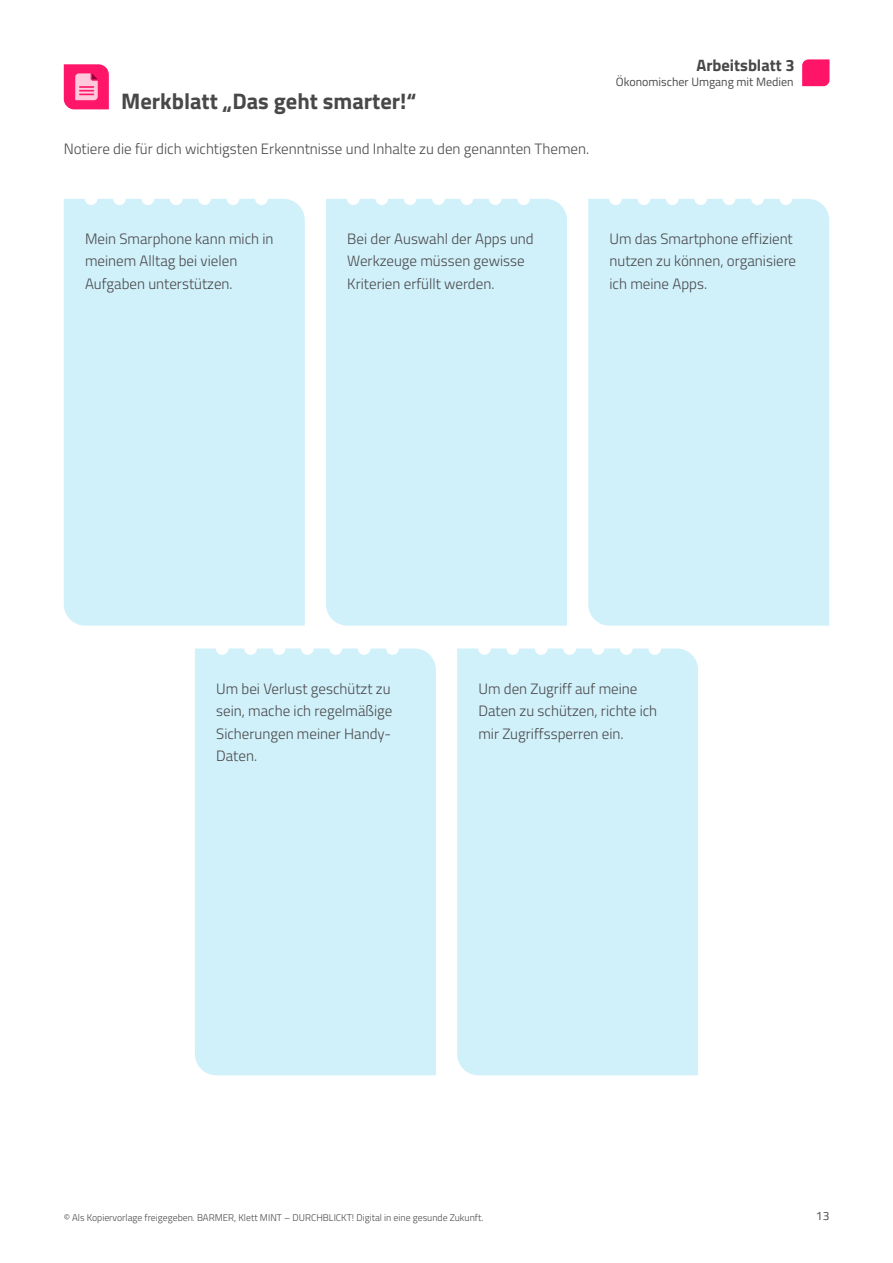
<style>
.page{position:relative;width:893px;height:1263px;background:#fff}
.page>*{position:absolute;margin:0;border:0;box-sizing:border-box;transform-origin:0 0}
.H_4{font:700 22.5px "BGEK Titillium";color:#494849}
.H_3{font:700 16.5px "BGEK Titillium";color:#494849}
.t1{font:300 15px/22.5px "BGEK Titillium";color:#494849}
.t2{font:12px "BGEK Titillium";color:#4a4a49}
.t3{font:300 9.75px "BGEK Titillium";color:#494849}
</style>
<div class="page">
<div style="left:64px;top:199px;width:241px;height:427px;background:#d0f0fa"></div>
<div style="left:326px;top:199px;width:241px;height:427px;background:#d0f0fa"></div>
<div style="left:588px;top:199px;width:241px;height:427px;background:#d0f0fa"></div>
<div style="left:195px;top:648px;width:241px;height:427px;background:#d0f0fa"></div>
<div style="left:457px;top:648px;width:241px;height:427px;background:#d0f0fa"></div>
<div style="left:198px;top:192px;width:13px;height:13px;background:#fff;border-radius:50%"></div>
<div style="left:227px;top:192px;width:12px;height:13px;background:#fff;border-radius:50%"></div>
<div style="left:255px;top:192px;width:13px;height:13px;background:#fff;border-radius:50%"></div>
<div style="left:170px;top:192px;width:13px;height:13px;background:#fff;border-radius:50%"></div>
<div style="left:141px;top:192px;width:13px;height:13px;background:#fff;border-radius:50%"></div>
<div style="left:113px;top:192px;width:13px;height:13px;background:#fff;border-radius:50%"></div>
<div style="left:85px;top:192px;width:12px;height:13px;background:#fff;border-radius:50%"></div>
<div style="left:460px;top:192px;width:13px;height:13px;background:#fff;border-radius:50%"></div>
<div style="left:489px;top:192px;width:13px;height:13px;background:#fff;border-radius:50%"></div>
<div style="left:517px;top:192px;width:13px;height:13px;background:#fff;border-radius:50%"></div>
<div style="left:432px;top:192px;width:13px;height:13px;background:#fff;border-radius:50%"></div>
<div style="left:404px;top:192px;width:12px;height:13px;background:#fff;border-radius:50%"></div>
<div style="left:375px;top:192px;width:13px;height:13px;background:#fff;border-radius:50%"></div>
<div style="left:347px;top:192px;width:13px;height:13px;background:#fff;border-radius:50%"></div>
<div style="left:723px;top:192px;width:12px;height:13px;background:#fff;border-radius:50%"></div>
<div style="left:751px;top:192px;width:13px;height:13px;background:#fff;border-radius:50%"></div>
<div style="left:779px;top:192px;width:13px;height:13px;background:#fff;border-radius:50%"></div>
<div style="left:694px;top:192px;width:13px;height:13px;background:#fff;border-radius:50%"></div>
<div style="left:666px;top:192px;width:13px;height:13px;background:#fff;border-radius:50%"></div>
<div style="left:638px;top:192px;width:12px;height:13px;background:#fff;border-radius:50%"></div>
<div style="left:609px;top:192px;width:13px;height:13px;background:#fff;border-radius:50%"></div>
<div style="left:329px;top:642px;width:13px;height:13px;background:#fff;border-radius:50%"></div>
<div style="left:358px;top:642px;width:13px;height:13px;background:#fff;border-radius:50%"></div>
<div style="left:386px;top:642px;width:13px;height:13px;background:#fff;border-radius:50%"></div>
<div style="left:301px;top:642px;width:13px;height:13px;background:#fff;border-radius:50%"></div>
<div style="left:273px;top:642px;width:12px;height:13px;background:#fff;border-radius:50%"></div>
<div style="left:244px;top:642px;width:13px;height:13px;background:#fff;border-radius:50%"></div>
<div style="left:216px;top:642px;width:13px;height:13px;background:#fff;border-radius:50%"></div>
<div style="left:592px;top:642px;width:12px;height:13px;background:#fff;border-radius:50%"></div>
<div style="left:620px;top:642px;width:13px;height:13px;background:#fff;border-radius:50%"></div>
<div style="left:648px;top:642px;width:13px;height:13px;background:#fff;border-radius:50%"></div>
<div style="left:563px;top:642px;width:13px;height:13px;background:#fff;border-radius:50%"></div>
<div style="left:535px;top:642px;width:13px;height:13px;background:#fff;border-radius:50%"></div>
<div style="left:506px;top:642px;width:13px;height:13px;background:#fff;border-radius:50%"></div>
<div style="left:478px;top:642px;width:13px;height:13px;background:#fff;border-radius:50%"></div>
<svg style="left:802px;top:59px;width:27px;height:27px"></svg>
<svg style="left:64px;top:64px;width:45px;height:45px"></svg>
<h4 class="H_4" style="left:121px;top:84px;width:297px">Merkblatt „Das geht smarter!“</h4>
<p class="t1" style="left:64px;top:137px;width:527px">Notiere die für dich wichtigsten Erkenntnisse und Inhalte zu den genannten Themen.</p>
<h3 class="H_3" style="left:696px;top:52px;width:100px">Arbeitsblatt 3</h3>
<p class="t2" style="left:616px;top:73px;width:179px">Ökonomischer Umgang mit Medien</p>
<p class="t1" style="left:85px;top:227px;width:190px">Mein Smarphone kann mich in meinem Alltag bei vielen<br>Aufgaben unterstützen.</p>
<p class="t1" style="left:347px;top:227px;width:188px">Bei der Auswahl der Apps und<br>Werkzeuge müssen gewisse<br>Kriterien erfüllt werden.</p>
<p class="t1" style="left:609px;top:227px;width:188px">Um das Smartphone effizient nutzen zu können, organisiere ich meine Apps.</p>
<p class="t1" style="left:216px;top:677px;width:178px;text-align:justify">Um bei Verlust geschützt zu sein, mache ich regelmäßige Sicherungen meiner Handy-Daten.</p>
<p class="t1" style="left:478px;top:677px;width:180px">Um den Zugriff auf meine<br>Daten zu schützen, richte ich mir Zugriffssperren ein.</p>
<p class="t3" style="left:64px;top:1210px;width:421px">© Als Kopiervorlage freigegeben. BARMER, Klett MINT – DURCHBLICKT! Digital in eine gesunde Zukunft.</p>
<p class="t2" style="left:816px;top:1207px;width:15px">13</p>
</div>
